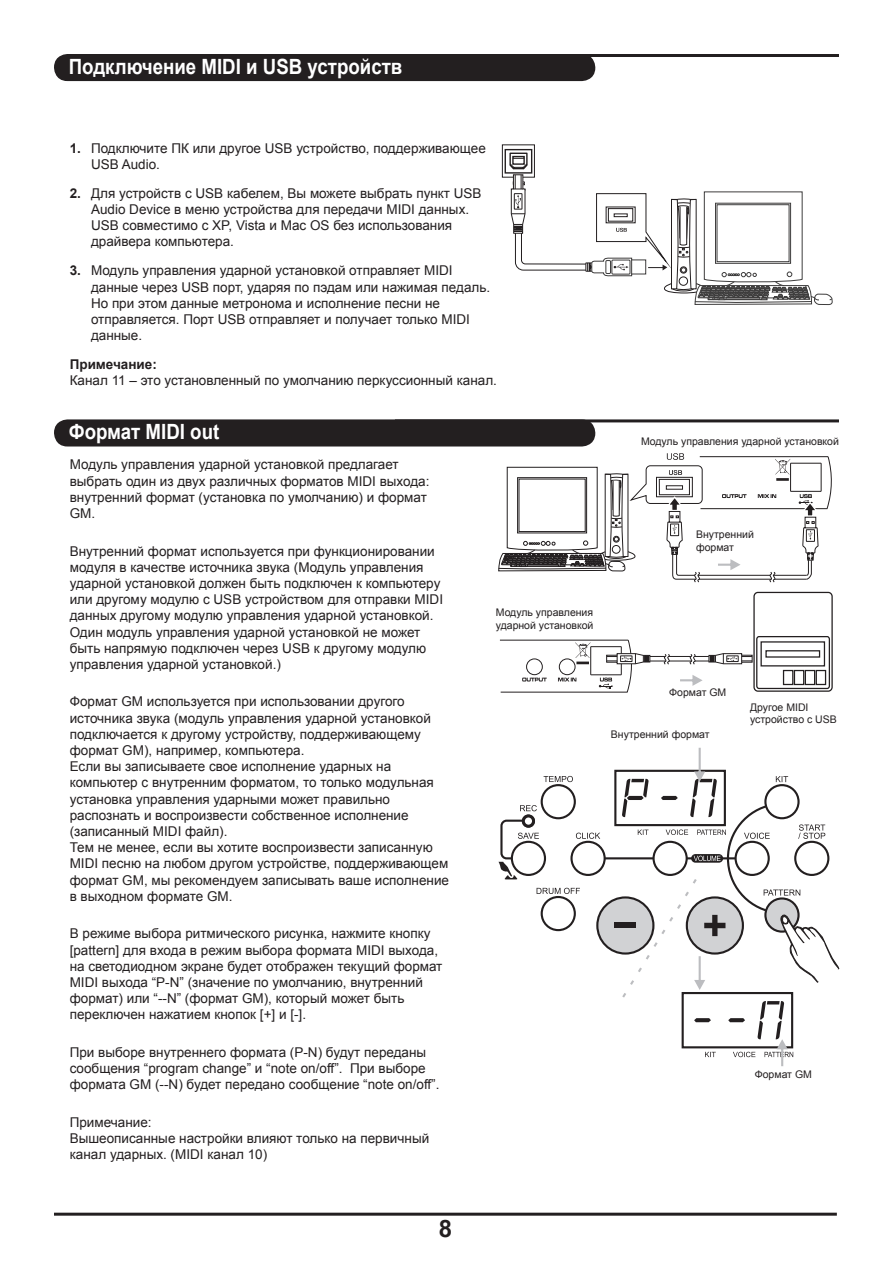
<style>
.page{position:relative;width:893px;height:1263px;background:#fff}
.page>*{position:absolute;margin:0;border:0;box-sizing:border-box;transform-origin:0 0}
.t1{font:700 24px "Arial";color:#231f20}
.titlu_1{font:700 21px "Arial";color:#fff;scale:.89 1}
.text_sm{font:13.5px/16.2px "Arial";color:#231f20}
.cifer{font:13.5px/16.2px "Arial";color:#231f20}
.text{font:13.5px "Arial";color:#231f20}
.text-2{font:700 13.5px "Arial";color:#231f20}
.text_sm-2{font:10.5px/12.6px "Arial";color:#231f20}
.s1{font-weight:700}
</style>
<div class="page">
<hr style="left:54px;top:1213px;width:783px;height:3px;background:#231f20">
<svg style="left:680px;top:675px;width:23px;height:11px"></svg>
<hr style="left:501px;top:692px;width:126px;height:1px;background:#231f20">
<hr style="left:591px;top:674px;width:30px;height:1px;background:#231f20">
<hr style="left:591px;top:646px;width:30px;height:1px;background:#231f20">
<hr style="left:500px;top:640px;width:128px;height:1px;background:#231f20">
<div style="left:526px;top:658px;width:17px;height:17px;border:1px solid #231f20;border-radius:50%"></div>
<svg style="left:522px;top:678px;width:25px;height:3px"></svg>
<svg style="left:558px;top:642px;width:33px;height:39px"></svg>
<svg style="left:708px;top:653px;width:45px;height:11px"></svg>
<svg style="left:599px;top:639px;width:52px;height:54px"></svg>
<hr style="left:650px;top:656px;width:59px;height:1px;background:#231f20">
<hr style="left:650px;top:661px;width:59px;height:1px;background:#231f20">
<div style="left:753px;top:592px;width:80px;height:100px;border:1px solid #231f20;border-radius:4px"></div>
<div style="left:756px;top:636px;width:74px;height:53px;border:1px solid #231f20;border-radius:2px"></div>
<div style="left:805px;top:670px;width:10px;height:15px;border:1px solid #231f20"></div>
<div style="left:816px;top:670px;width:10px;height:15px;border:1px solid #231f20"></div>
<div style="left:783px;top:670px;width:10px;height:15px;border:1px solid #231f20"></div>
<div style="left:794px;top:670px;width:10px;height:15px;border:1px solid #231f20"></div>
<div style="left:760px;top:641px;width:65px;height:25px;border:1px solid #231f20"></div>
<div style="left:765px;top:650px;width:55px;height:8px;border:1px solid #231f20"></div>
<div style="left:502px;top:144px;width:33px;height:34px;border:1px solid #231f20"></div>
<div style="left:505px;top:149px;width:27px;height:25px;border:1px solid #231f20"></div>
<svg style="left:509px;top:152px;width:324px;height:153px"></svg>
<div style="left:614px;top:770px;width:112px;height:56px;border:2px solid #231f20"></div>
<svg style="left:537px;top:888px;width:43px;height:6px"></svg>
<svg style="left:544px;top:776px;width:29px;height:6px"></svg>
<svg style="left:576px;top:833px;width:24px;height:6px"></svg>
<hr style="left:598px;top:857px;width:143px;height:2px;background:#231f20">
<svg style="left:512px;top:842px;width:33px;height:33px"></svg>
<div style="left:511px;top:841px;width:35px;height:35px;border:2px solid #231f20;border-radius:50%"></div>
<div style="left:541px;top:784px;width:35px;height:35px;border:2px solid #231f20;border-radius:50%"></div>
<div style="left:571px;top:842px;width:34px;height:33px;background:#fff;border-radius:50%"></div>
<div style="left:570px;top:841px;width:36px;height:35px;border:2px solid #231f20;border-radius:50%"></div>
<div style="left:541px;top:896px;width:35px;height:35px;border:2px solid #231f20;border-radius:50%"></div>
<div style="left:597px;top:897px;width:56px;height:56px;background:#d1d2d4;border-radius:50%"></div>
<div style="left:596px;top:896px;width:58px;height:58px;border:2px solid #231f20;border-radius:50%"></div>
<div style="left:615px;top:923px;width:21px;height:5px;background:#231f20"></div>
<svg style="left:620px;top:748px;width:220px;height:318px"></svg>
<svg style="left:498px;top:805px;width:41px;height:74px"></svg>
<svg style="left:663px;top:654px;width:7px;height:11px"></svg>
<svg style="left:689px;top:654px;width:7px;height:11px"></svg>
<svg style="left:498px;top:453px;width:334px;height:130px"></svg>
<div style="left:54px;top:54px;width:541px;height:27px;background:#231f20;border-radius:14px"></div>
<hr style="left:395px;top:54px;width:444px;height:3px;background:#231f20">
<div style="left:54px;top:419px;width:541px;height:27px;background:#231f20;border-radius:14px"></div>
<hr style="left:395px;top:419px;width:444px;height:3px;background:#231f20">
<p class="titlu_1" style="left:69px;top:52px;width:376px">Подключение MIDI и USB устройств</p>
<p class="cifer" style="left:91px;top:140px;width:396px;text-indent:-21px"><span class="s1">1.</span> Подключите ПК или другое USB устройство, поддерживающее<br>USB Audio.</p>
<p class="cifer" style="left:91px;top:185px;width:392px;text-indent:-21px"><span class="s1">2.</span> Для устройств с USB кабелем, Вы можете выбрать пункт USB Audio Device в меню устройства для передачи MIDI данных.<br>USB совместимо с XP, Vista и Mac OS без использования драйвера компьютера.</p>
<p class="cifer" style="left:91px;top:263px;width:401px;text-indent:-21px"><span class="s1">3.</span> Модуль управления ударной установкой отправляет MIDI данные через USB порт, ударяя по пэдам или нажимая педаль.<br>Но при этом данные метронома и исполнение песни не отправляется. Порт USB отправляет и получает только MIDI данные.</p>
<p class="text-2" style="left:70px;top:356px;width:89px">Примечание:</p>
<p class="text" style="left:70px;top:372px;width:429px">Канал 11 – это установленный по умолчанию перкуссионный канал.</p>
<p class="titlu_1" style="left:69px;top:418px;width:171px">Формат MIDI out</p>
<p class="text_sm" style="left:70px;top:457px;width:361px">Модуль управления ударной установкой предлагает выбрать один из двух различных форматов MIDI выхода: внутренний формат (установка по умолчанию) и формат GM.</p>
<p class="text_sm" style="left:70px;top:543px;width:375px">Внутренний формат используется при функционировании модуля в качестве источника звука (Модуль управления ударной установкой должен быть подключен к компьютеру или другому модулю с USB устройством для отправки MIDI данных другому модулю управления ударной установкой.<br>Один модуль управления ударной установкой не может быть напрямую подключен через USB к другому модулю управления ударной установкой.)</p>
<p class="text_sm" style="left:70px;top:694px;width:381px">Формат GM используется при использовании другого источника звука (модуль управления ударной установкой подключается к другому устройству, поддерживающему формат GM), например, компьютера.<br>Если вы записываете свое исполнение ударных на компьютер с внутренним форматом, то только модульная установка управления ударными может правильно распознать и воспроизвести собственное исполнение (записанный MIDI файл).<br>Тем не менее, если вы хотите воспроизвести записанную MIDI песню на любом другом устройстве, поддерживающем формат GM, мы рекомендуем записывать ваше исполнение в выходном формате GM.</p>
<p class="text_sm" style="left:70px;top:925px;width:374px">В режиме выбора ритмического рисунка, нажмите кнопку [pattern] для входа в режим выбора формата MIDI выхода, на светодиодном экране будет отображен текущий формат MIDI выхода “P-N” (значение по умолчанию, внутренний формат) или “--N” (формат GM), который может быть переключен нажатием кнопок [+] и [-].</p>
<p class="text_sm" style="left:70px;top:1044px;width:371px">При выборе внутреннего формата (P-N) будут переданы сообщения “program change” и “note on/off”. При выборе формата GM (--N) будет передано сообщение “note on/off”.</p>
<p class="text_sm" style="left:70px;top:1114px;width:83px">Примечание:</p>
<p class="text_sm" style="left:70px;top:1130px;width:361px">Вышеописанные настройки влияют только на первичный канал ударных. (MIDI канал 10)</p>
<p class="text_sm-2" style="left:496px;top:607px;width:99px">Модуль управления ударной установкой</p>
<p class="text_sm-2" style="left:641px;top:435px;width:199px">Модуль управления ударной установкой</p>
<p class="text_sm-2" style="left:696px;top:528px;width:59px">Внутренний формат</p>
<p class="text_sm-2" style="left:669px;top:686px;width:59px">Формат GM</p>
<p class="text_sm-2" style="left:611px;top:728px;width:100px">Внутренний формат</p>
<p class="text_sm-2" style="left:750px;top:701px;width:88px">Другое MIDI устройство с USB</p>
<p class="text_sm-2" style="left:755px;top:1068px;width:59px">Формат GM</p>
<h1 class="t1" style="left:439px;top:1213px;width:15px">8</h1>
</div>
